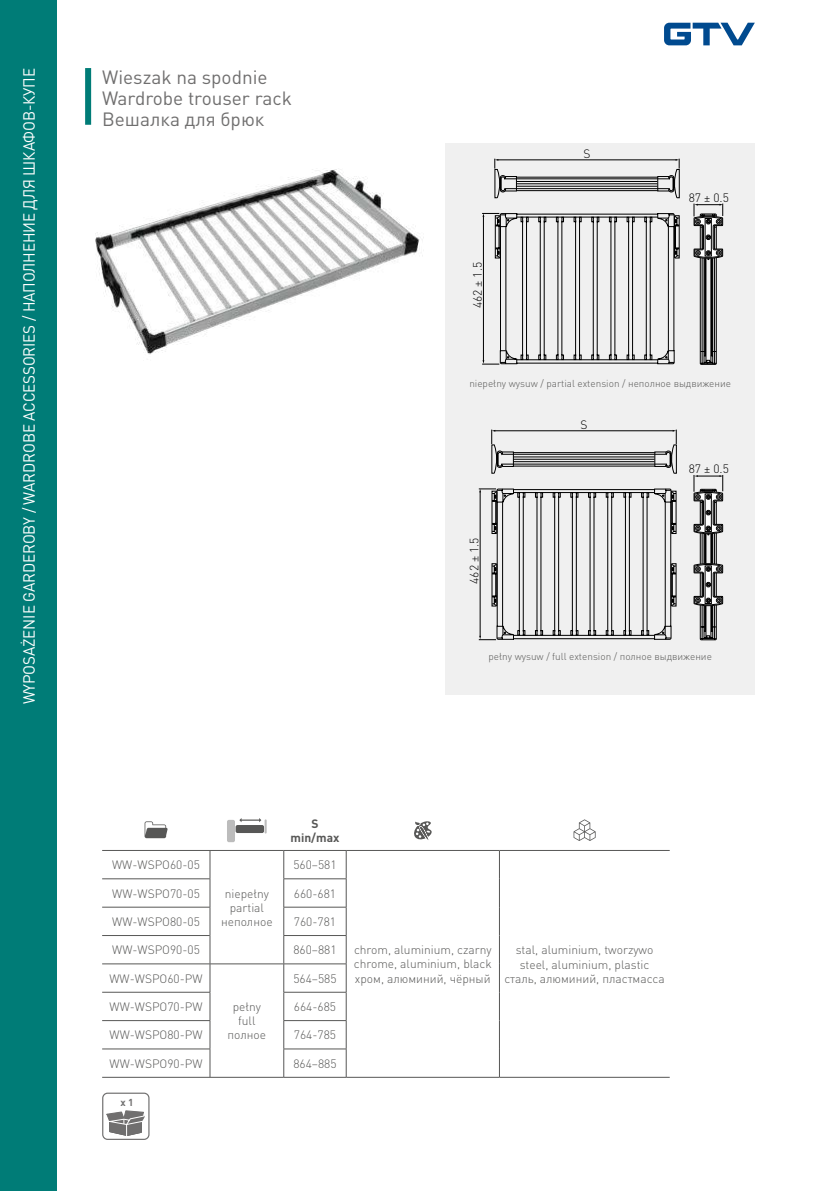
<style>
.page{position:relative;width:840px;height:1191px;background:#fff}
.page>*{position:absolute;margin:0;border:0;box-sizing:border-box;transform-origin:0 0}
.t1{font:19px/21px "DIN Pro";color:#706f6f}
.t2{font:16px "DIN Pro";letter-spacing:-.01em;color:#fff;scale:.95 1}
.t3{font:300 12px/14px "DIN Pro";color:#575756;text-align:center}
.t4{font:300 12px "DIN Pro";color:#000}
.t5{font:700 12px/14px "DIN Pro";color:#575756;text-align:center}
.t6{font:300 10px "DIN Pro";color:#575756}
.t7{font:700 10px "DIN Pro";color:#706f6f}
</style>
<div class="page">
<div style="left:445px;top:143px;width:309px;height:551px;background:#f0f0f0"></div>
<div style="left:501px;top:452px;width:12px;height:15px;border:1px solid #000"></div>
<div style="left:654px;top:452px;width:12px;height:15px;border:1px solid #000"></div>
<hr style="left:513px;top:466px;width:141px;height:1px;background:#000">
<hr style="left:513px;top:452px;width:141px;height:1px;background:#000">
<hr style="left:501px;top:464px;width:165px;height:1px;background:#000">
<hr style="left:501px;top:454px;width:165px;height:1px;background:#000">
<hr style="left:513px;top:461px;width:141px;height:1px;background:#000">
<hr style="left:513px;top:459px;width:141px;height:1px;background:#000">
<hr style="left:513px;top:456px;width:141px;height:1px;background:#000">
<hr style="left:494px;top:430px;width:179px;height:1px;background:#000">
<svg style="left:491px;top:429px;width:12px;height:45px"></svg>
<svg style="left:664px;top:429px;width:12px;height:45px"></svg>
<svg style="left:693px;top:475px;width:30px;height:165px"></svg>
<svg style="left:478px;top:488px;width:198px;height:152px"></svg>
<div style="left:504px;top:176px;width:12px;height:15px;border:1px solid #000"></div>
<div style="left:657px;top:176px;width:12px;height:15px;border:1px solid #000"></div>
<hr style="left:516px;top:190px;width:141px;height:1px;background:#000">
<hr style="left:516px;top:177px;width:141px;height:1px;background:#000">
<hr style="left:504px;top:188px;width:165px;height:1px;background:#000">
<hr style="left:504px;top:178px;width:165px;height:1px;background:#000">
<hr style="left:516px;top:186px;width:141px;height:1px;background:#000">
<hr style="left:516px;top:183px;width:141px;height:1px;background:#000">
<hr style="left:516px;top:181px;width:141px;height:1px;background:#000">
<hr style="left:497px;top:159px;width:179px;height:1px;background:#000">
<svg style="left:494px;top:159px;width:12px;height:39px"></svg>
<svg style="left:667px;top:159px;width:12px;height:39px"></svg>
<svg style="left:693px;top:203px;width:30px;height:162px"></svg>
<svg style="left:482px;top:213px;width:197px;height:152px"></svg>
<hr style="left:102px;top:935px;width:108px;height:1px;background:#575756">
<hr style="left:102px;top:992px;width:108px;height:1px;background:#575756">
<hr style="left:102px;top:1020px;width:108px;height:1px;background:#575756">
<hr style="left:102px;top:878px;width:108px;height:1px;background:#575756">
<hr style="left:283px;top:878px;width:63px;height:1px;background:#575756">
<hr style="left:102px;top:906px;width:108px;height:1px;background:#575756">
<hr style="left:102px;top:963px;width:108px;height:1px;background:#575756">
<hr style="left:283px;top:963px;width:63px;height:1px;background:#575756">
<hr style="left:102px;top:1048px;width:108px;height:1px;background:#575756">
<hr style="left:283px;top:1048px;width:63px;height:1px;background:#575756">
<hr style="left:102px;top:1077px;width:108px;height:1px;background:#575756">
<hr style="left:102px;top:850px;width:108px;height:1px;background:#575756">
<hr style="left:210px;top:850px;width:73px;height:1px;background:#575756">
<hr style="left:283px;top:850px;width:63px;height:1px;background:#575756">
<hr style="left:346px;top:850px;width:153px;height:1px;background:#575756">
<hr style="left:499px;top:850px;width:170px;height:1px;background:#575756">
<hr style="left:283px;top:906px;width:63px;height:1px;background:#575756">
<hr style="left:283px;top:935px;width:63px;height:1px;background:#575756">
<hr style="left:283px;top:992px;width:63px;height:1px;background:#575756">
<hr style="left:283px;top:1020px;width:63px;height:1px;background:#575756">
<hr style="left:283px;top:1077px;width:63px;height:1px;background:#575756">
<svg style="left:345px;top:851px;width:1px;height:226px"></svg>
<hr style="left:346px;top:1077px;width:153px;height:1px;background:#575756">
<svg style="left:499px;top:850px;width:1px;height:227px"></svg>
<hr style="left:499px;top:1077px;width:170px;height:1px;background:#575756">
<svg style="left:283px;top:850px;width:1px;height:227px"></svg>
<hr style="left:210px;top:963px;width:73px;height:1px;background:#575756">
<hr style="left:210px;top:1077px;width:73px;height:1px;background:#575756">
<svg style="left:209px;top:851px;width:1px;height:226px"></svg>
<svg style="left:144px;top:821px;width:24px;height:17px"></svg>
<div style="left:227px;top:820px;width:8px;height:22px;background:#bcbcbc;border-radius:2px"></div>
<div style="left:235px;top:825px;width:29px;height:8px;background:#575756;border-radius:2px"></div>
<svg style="left:239px;top:818px;width:27px;height:15px"></svg>
<svg style="left:414px;top:821px;width:17px;height:19px"></svg>
<svg style="left:573px;top:819px;width:22px;height:22px"></svg>
<img style="left:95px;top:169px;width:329px;height:186px">
<div style="left:85px;top:68px;width:6px;height:57px;background:#007c77"></div>
<div style="left:0;top:0;width:57px;height:1191px;background:#007c77"></div>
<svg style="left:664px;top:23px;width:90px;height:22px"></svg>
<div style="left:102px;top:1092px;width:47px;height:48px;border:1px solid #706f6f;border-radius:5px"></div>
<svg style="left:106px;top:1110px;width:39px;height:26px"></svg>
<h2 class="t2" style="left:18px;top:704px;width:671px;rotate:-90deg">WYPOSAŻENIE GARDEROBY / WARDROBE ACCESSORIES / НАПОЛНЕНИЕ ДЛЯ ШКАФОВ-КУПЕ</h2>
<h1 class="t1" style="left:102px;top:65px;width:191px">Wieszak na spodnie<br>Wardrobe trouser rack<br>Вешалка для брюк</h1>
<p class="t4" style="left:469px;top:308px;width:48px;rotate:-90deg">462 ± 1.5</p>
<p class="t4" style="left:583px;top:145px;width:9px">S</p>
<p class="t4" style="left:688px;top:190px;width:42px">87 ± 0.5</p>
<p class="t6" style="left:469px;top:377px;width:263px">niepełny wysuw / partial extension / неполное выдвижение</p>
<p class="t4" style="left:465px;top:584px;width:48px;rotate:-90deg">462 ± 1.5</p>
<p class="t4" style="left:580px;top:416px;width:9px">S</p>
<p class="t4" style="left:688px;top:461px;width:42px">87 ± 0.5</p>
<p class="t6" style="left:488px;top:649px;width:225px">pełny wysuw / full extension / полное выдвижение</p>
<p class="t3" style="left:112px;top:857px;width:89px">WW-WSPO60-05</p>
<p class="t5" style="left:290px;top:816px;width:50px">S min/max</p>
<p class="t3" style="left:293px;top:857px;width:45px">560–581</p>
<p class="t3" style="left:112px;top:885px;width:89px">WW-WSPO70-05</p>
<p class="t3" style="left:294px;top:885px;width:44px">660-681</p>
<p class="t3" style="left:112px;top:914px;width:89px">WW-WSPO80-05</p>
<p class="t3" style="left:294px;top:914px;width:44px">760-781</p>
<p class="t3" style="left:112px;top:942px;width:89px">WW-WSPO90-05</p>
<p class="t3" style="left:293px;top:942px;width:45px">860–881</p>
<p class="t3" style="left:109px;top:970px;width:94px">WW-WSPO60-PW</p>
<p class="t3" style="left:227px;top:999px;width:40px">pełny full полное</p>
<p class="t3" style="left:221px;top:886px;width:53px">niepełny partial неполное</p>
<p class="t3" style="left:293px;top:971px;width:45px">564–585</p>
<p class="t3" style="left:109px;top:999px;width:94px">WW-WSPO70-PW</p>
<p class="t3" style="left:294px;top:999px;width:44px">664-685</p>
<p class="t3" style="left:109px;top:1027px;width:94px">WW-WSPO80-PW</p>
<p class="t3" style="left:294px;top:1027px;width:44px">764-785</p>
<p class="t3" style="left:109px;top:1056px;width:94px">WW-WSPO90-PW</p>
<p class="t3" style="left:293px;top:1056px;width:45px">864–885</p>
<p class="t7" style="left:120px;top:1095px;width:15px">x 1</p>
<p class="t3" style="left:353px;top:942px;width:139px;text-align:justify">chrom, aluminium, czarny chrome, aluminium, black хром, алюминий, чёрный</p>
<p class="t3" style="left:504px;top:942px;width:162px">stal, aluminium, tworzywo steel, aluminium, plastic сталь, алюминий, пластмасса</p>
</div>
